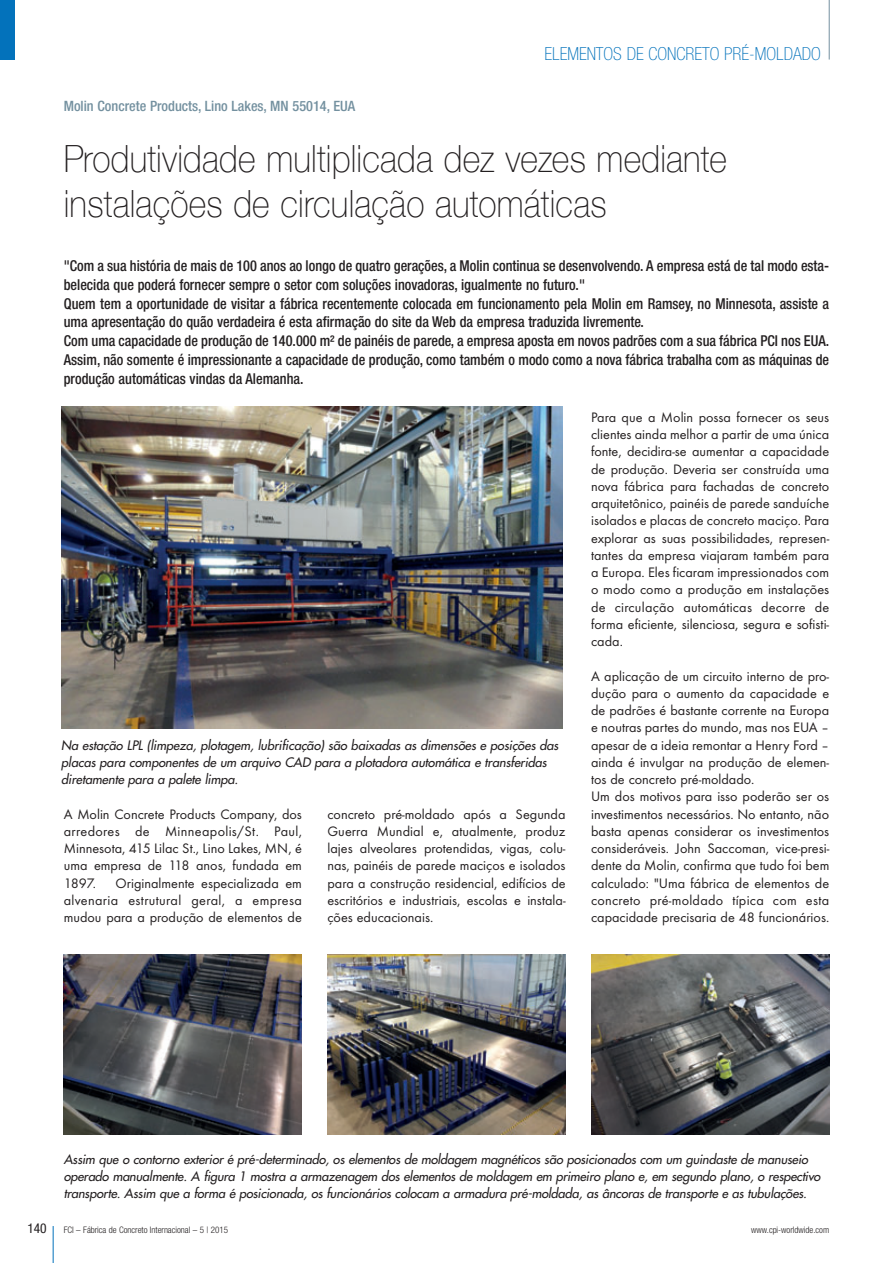
<style>
.page{position:relative;width:893px;height:1263px;background:#fff}
.page>*{position:absolute;margin:0;border:0;box-sizing:border-box;transform-origin:0 0}
.t1{font:100 37.5px/45px "Helvetica Neue";letter-spacing:.005em;color:#231f20;scale:.9 1}
.t2{font:100 condensed 18px "Helvetica Neue";color:#0372bb}
.t3{font:500 condensed 15px/18.8px "Helvetica Neue";color:#231f20;scale:.95 1}
.t4{font:14.25px/17.2px "Futura T";color:#231f20;text-align:justify}
.t5{font:500 condensed 14.25px "Helvetica Neue";color:#73909f}
.t6{font:condensed 13.5px "Helvetica Neue";color:#231f20}
.t7{font:italic 12.75px/17.2px "Futura";letter-spacing:-.01em;color:#231f20}
.t8{font:300 condensed 9px "Helvetica Neue";color:#231f20}
</style>
<div class="page">
<hr style="left:53px;top:1226px;width:1px;height:37px;background:#0372bb">
<hr style="left:829px;top:0;width:1px;height:60px;background:#73909f">
<div style="left:0;top:0;width:15px;height:60px;background:#0372bb"></div>
<img style="left:61px;top:406px;width:502px;height:322px">
<img style="left:64px;top:954px;width:238px;height:181px">
<img style="left:327px;top:954px;width:239px;height:181px">
<img style="left:591px;top:954px;width:238px;height:181px">
<p class="t5" style="left:64px;top:101px;width:293px">Molin Concrete Products, Lino Lakes, MN 55014, EUA</p>
<p class="t2" style="left:544px;top:47px;width:278px">ELEMENTOS DE CONCRETO PRÉ-MOLDADO</p>
<h1 class="t1" style="left:64px;top:136px;width:738px">Produtividade multiplicada dez vezes mediante instalações de circulação automáticas</h1>
<p class="t3" style="left:64px;top:258px;width:807px">"Com a sua história de mais de 100 anos ao longo de quatro gerações, a Molin continua se desenvolvendo. A empresa está de tal modo esta&shy;belecida que poderá fornecer sempre o setor com soluções inovadoras, igualmente no futuro."<br>Quem tem a oportunidade de visitar a fábrica recentemente colocada em funcionamento pela Molin em Ramsey, no Minnesota, assiste a uma apresentação do quão verdadeira é esta afirmação do site da Web da empresa traduzida livremente.<br>Com uma capacidade de produção de 140.000 m² de painéis de parede, a empresa aposta em novos padrões com a sua fábrica PCI nos EUA.<br>Assim, não somente é impressionante a capacidade de produção, como também o modo como a nova fábrica trabalha com as máquinas de produção automáticas vindas da Alemanha.</p>
<p class="t7" style="left:61px;top:737px;width:501px">Na estação LPL (limpeza, plotagem, lubrificação) são baixadas as dimensões e posições das placas para componentes de um arquivo CAD para a plotadora automática e transferidas diretamente para a palete limpa.</p>
<p class="t4" style="left:64px;top:806px;width:240px">A Molin Concrete Products Company, dos arredores de Minneapolis/St. Paul, Minnesota, 415 Lilac St., Lino Lakes, MN, é uma empresa de 118 anos, fundada em 1897.</p>
<p class="t4" style="left:64px;top:875px;width:240px;text-indent:52px">Originalmente especializada em alvenaria estrutural geral, a empresa mudou para a produção de elementos de</p>
<p class="t4" style="left:327px;top:806px;width:240px">concreto pré-moldado após a Segunda Guerra Mundial e, atualmente, produz lajes alveolares protendidas, vigas, colu&shy;nas, painéis de parede maciços e isolados para a construção residencial, edifícios de escritórios e industriais, escolas e instala&shy;ções educacionais.</p>
<p class="t4" style="left:591px;top:410px;width:240px">Para que a Molin possa fornecer os seus clientes ainda melhor a partir de uma única fonte, decidira-se aumentar a capacidade de produção. Deveria ser construída uma nova fábrica para fachadas de concreto arquitetônico, painéis de parede sanduíche isolados e placas de concreto maciço. Para explorar as suas possibilidades, represen&shy;tantes da empresa viajaram também para a Europa. Eles ficaram impressionados com o modo como a produção em instalações de circulação automáticas decorre de forma eficiente, silenciosa, segura e sofisti&shy;cada.</p>
<p class="t4" style="left:591px;top:668px;width:240px;text-align:left">A aplicação de um circuito interno de pro&shy;dução para o aumento da capacidade e de padrões é bastante corrente na Europa e noutras partes do mundo, mas nos EUA – apesar de a ideia remontar a Henry Ford – ainda é invulgar na produção de elemen&shy;tos de concreto pré-moldado.<br>Um dos motivos para isso poderão ser os investimentos necessários. No entanto, não basta apenas considerar os investimentos consideráveis. John Saccoman, vice-presi&shy;dente da Molin, confirma que tudo foi bem calculado: "Uma fábrica de elementos de concreto pré-moldado típica com esta capacidade precisaria de 48 funcionários.</p>
<p class="t7" style="left:64px;top:1151px;width:760px">Assim que o contorno exterior é pré-determinado, os elementos de moldagem magnéticos são posicionados com um guindaste de manuseio operado manualmente. A figura 1 mostra a armazenagem dos elementos de moldagem em primeiro plano e, em segundo plano, o respectivo transporte. Assim que a forma é posicionada, os funcionários colocam a armadura pré-moldada, as âncoras de transporte e as tubulações.</p>
<p class="t6" style="left:28px;top:1223px;width:21px">140</p>
<p class="t8" style="left:64px;top:1226px;width:166px">FCI – Fábrica de Concreto Internacional – 5 | 2015</p>
<p class="t8" style="left:751px;top:1226px;width:79px">www.cpi-worldwide.com</p>
</div>
